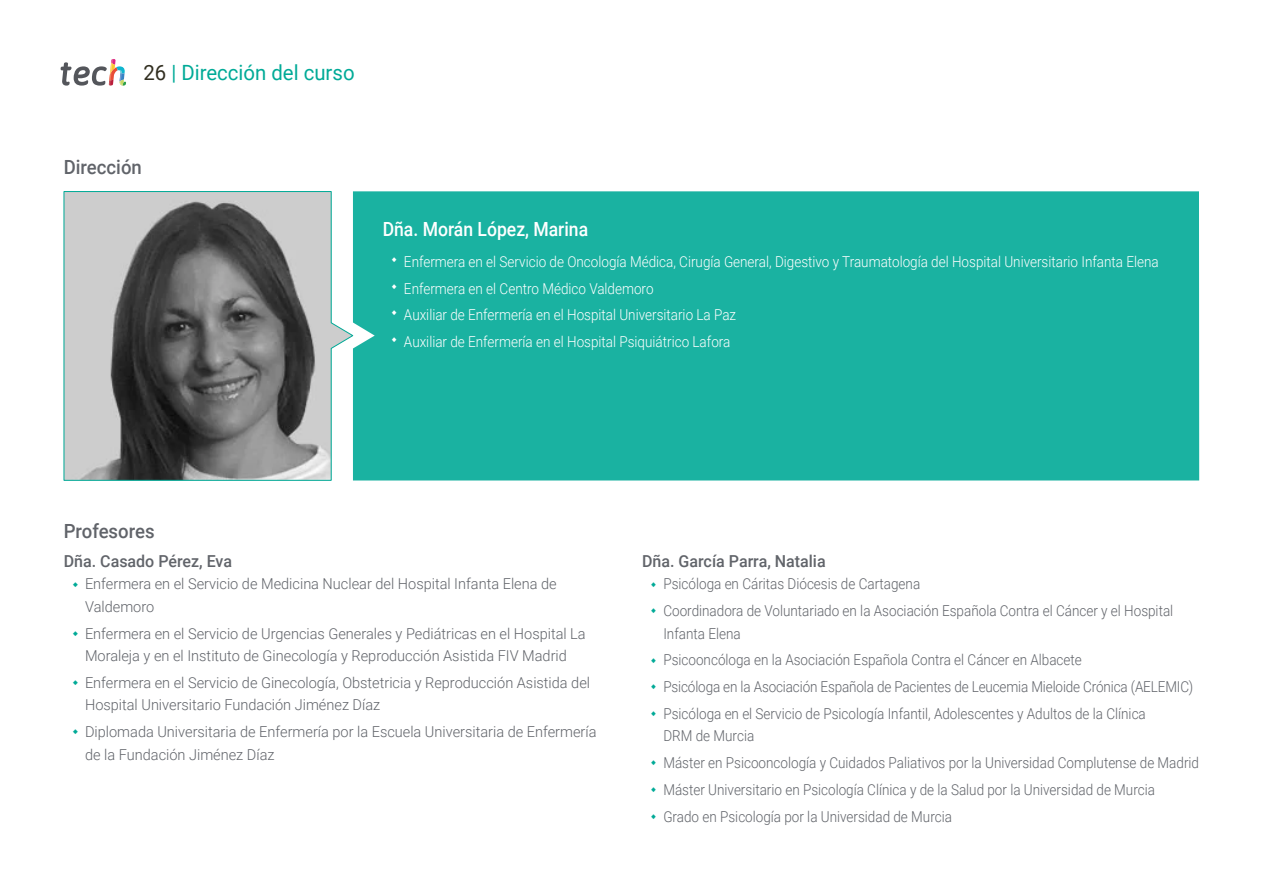
<style>
.page{position:relative;width:1263px;height:893px;background:#fff}
.page>*{position:absolute;margin:0;border:0;box-sizing:border-box;transform-origin:0 0}
.t1{font:21px "Roboto";color:#00aa97}
.t2{font:500 19.5px "Roboto";color:#fff;scale:.9 1}
.t3{font:500 19.5px "Roboto";color:#61646a;scale:.95 1}
.t4{font:500 16.5px "Roboto";color:#61646a}
.t5{font:300 15px/26.7px "Roboto";color:#61646a;scale:.9 1}
.t6{font:300 15px/22.5px "Roboto";color:#61646a}
.t7{font:300 15px/26.7px "Roboto";color:#fff;scale:.9 1}
.s1{color:#312e20}
</style>
<div class="page">
<div style="left:353px;top:191px;width:846px;height:289px;background:#1ab2a1"></div>
<svg style="left:64px;top:191px;width:289px;height:290px;background:#8a8c8c"></svg>
<svg style="left:61px;top:59px;width:65px;height:27px"></svg>
<svg style="left:392px;top:257px;width:5px;height:5px"></svg>
<svg style="left:392px;top:284px;width:5px;height:5px"></svg>
<svg style="left:392px;top:310px;width:5px;height:5px"></svg>
<svg style="left:392px;top:337px;width:5px;height:5px"></svg>
<h1 class="t1" style="left:144px;top:57px;width:213px"><span class="s1">26</span> | Dirección del curso</h1>
<h2 class="t3" style="left:64px;top:154px;width:84px">Dirección</h2>
<h2 class="t3" style="left:64px;top:517px;width:97px">Profesores</h2>
<h2 class="t2" style="left:383px;top:215px;width:230px">Dña. Morán López, Marina</h2>
<p class="t7" style="left:404px;top:247px;width:840px">Enfermera en el Servicio de Oncología Médica, Cirugía General, Digestivo y Traumatología del Hospital Universitario Infanta Elena Enfermera en el Centro Médico Valdemoro<br>Auxiliar de Enfermería en el Hospital Universitario La Paz<br>Auxiliar de Enfermería en el Hospital Psiquiátrico Lafora</p>
<p class="t4" style="left:64px;top:550px;width:170px">Dña. Casado Pérez, Eva</p>
<p class="t6" style="left:85px;top:572px;width:473px">Enfermera en el Servicio de Medicina Nuclear del Hospital Infanta Elena de<br>Valdemoro</p>
<p class="t6" style="left:85px;top:621px;width:502px">Enfermera en el Servicio de Urgencias Generales y Pediátricas en el Hospital La<br>Moraleja y en el Instituto de Ginecología y Reproducción Asistida FIV Madrid</p>
<p class="t6" style="left:85px;top:671px;width:507px">Enfermera en el Servicio de Ginecología, Obstetricia y Reproducción Asistida del<br>Hospital Universitario Fundación Jiménez Díaz</p>
<p class="t6" style="left:85px;top:720px;width:513px">Diplomada Universitaria de Enfermería por la Escuela Universitaria de Enfermería de la Fundación Jiménez Díaz</p>
<p class="t4" style="left:642px;top:550px;width:185px">Dña. García Parra, Natalia</p>
<p class="t5" style="left:663px;top:570px;width:568px">Psicóloga en Cáritas Diócesis de Cartagena<br>Coordinadora de Voluntariado en la Asociación Española Contra el Cáncer y el Hospital</p>
<p class="t5" style="left:663px;top:619px;width:590px">Infanta Elena<br>Psicooncóloga en la Asociación Española Contra el Cáncer en Albacete<br>Psicóloga en la Asociación Española de Pacientes de Leucemia Mieloide Crónica (AELEMIC)<br>Psicóloga en el Servicio de Psicología Infantil, Adolescentes y Adultos de la Clínica</p>
<p class="t5" style="left:663px;top:722px;width:597px">DRM de Murcia<br>Máster en Psicooncología y Cuidados Paliativos por la Universidad Complutense de Madrid Máster Universitario en Psicología Clínica y de la Salud por la Universidad de Murcia<br>Grado en Psicología por la Universidad de Murcia</p>
</div>
